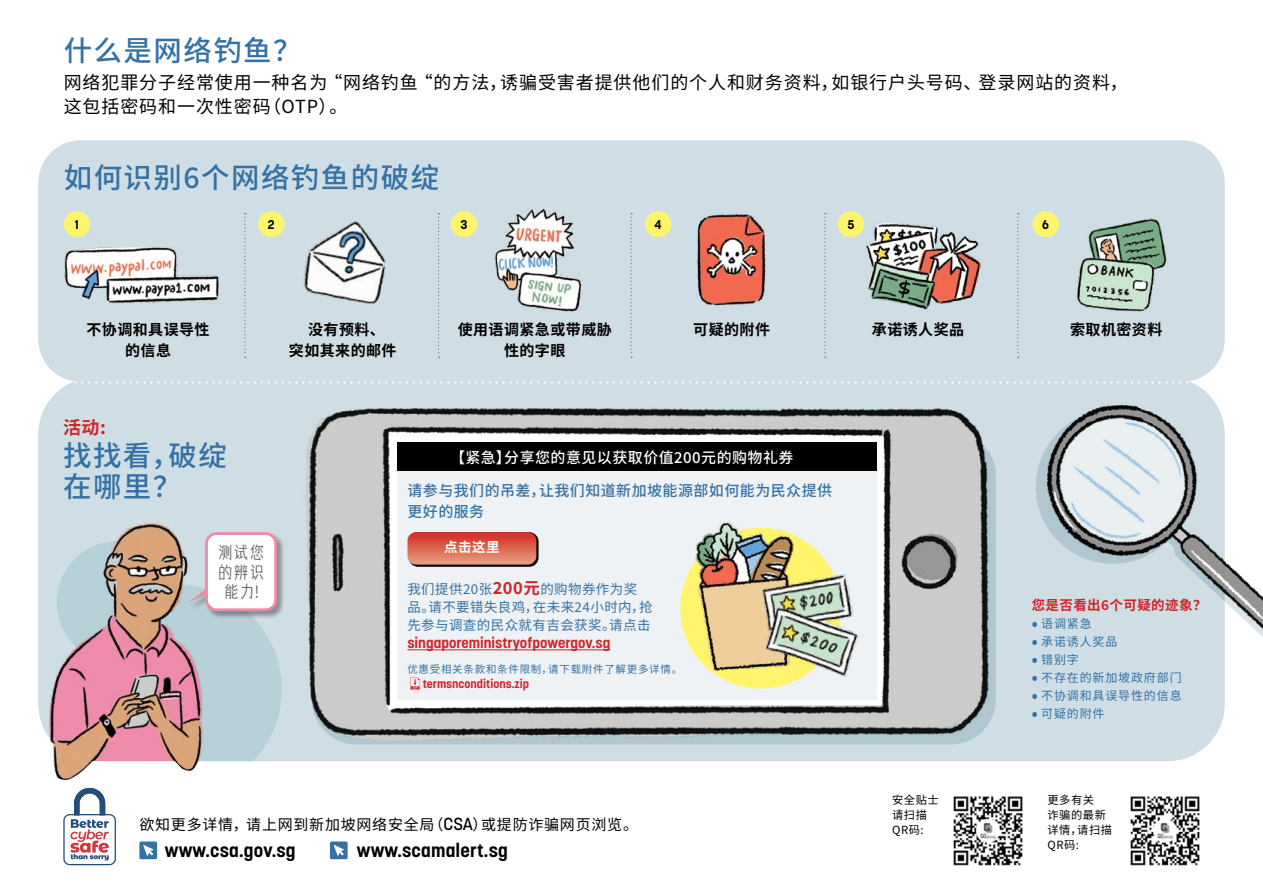
<style>
.page{position:relative;width:1263px;height:893px;background:#fff}
.page>*{position:absolute;margin:0;border:0;box-sizing:border-box;transform-origin:0 0}
.t1{font:500 28.5px/31.5px "Noto Sans SC";letter-spacing:.05em;color:#3471a5}
.t2{font:700 18.75px "Korolev";letter-spacing:.01em;color:#000}
.t3{font:18px/24px "Noto Sans SC";letter-spacing:.05em;color:#000}
.t4{font:700 18px "Noto Sans SC";color:#d2232a}
.t5{font:16.5px/19.5px "Hellofont ID Le Yuan Ti";letter-spacing:-.04em;color:#58595b;text-align:center}
.t6{font:700 15px/21px "Noto Sans SC";letter-spacing:.03em;color:#000;text-align:center}
.t7{font:15px "Noto Sans SC";letter-spacing:.05em;color:#000}
.t8{font:500 15px/21px "Noto Sans SC";letter-spacing:.03em;color:#3471a5}
.t9{font:500 15px "Noto Sans SC";letter-spacing:.03em;color:#fff}
.t10{font:700 14.7px "Korolev";color:#d2232a}
.t11{font:13.5px/18px "Noto Sans SC";letter-spacing:.03em;color:#3471a5}
.t12{font:700 13.5px "Noto Sans SC";letter-spacing:.03em;color:#d2232a}
.t13{font:700 13.5px "Noto Sans SC";color:#fff}
.t14{font:700 12.6px "Korolev";color:#000}
.t15{font:12px "Noto Sans SC";letter-spacing:.07em;color:#3471a5}
.t16{font:700 12px "Korolev";color:#d2232a}
.t17{font:11.25px/15px "Noto Sans SC";letter-spacing:.05em;color:#000}
.t18{font:10.5px "Noto Sans SC";letter-spacing:.07em;color:#3471a5}
.s1{font-weight:700;font-size:16.5px;color:#d2232a}
.s2{font-family:"Korolev";font-weight:500;font-size:17.25px}
.s3{font-family:"Korolev";font-weight:300}
</style>
<div class="page">
<div style="left:38px;top:377px;width:1187px;height:384px;background:#cfdee4;border-radius:57px"></div>
<img style="left:305px;top:407px;width:691px;height:338px">
<div style="left:38px;top:140px;width:1187px;height:242px;background:#cfdee4;border-radius:43px"></div>
<img style="left:1036px;top:392px;width:227px;height:256px">
<img style="left:38px;top:514px;width:180px;height:266px">
<svg style="left:68px;top:381px;width:1127px;height:3px"></svg>
<svg style="left:50px;top:535px;width:234px;height:226px;background:#c0a9ad"></svg>
<div style="left:206px;top:534px;width:70px;height:76px;background:#fff;border-radius:10px"></div>
<div style="left:205px;top:532px;width:72px;height:79px;border:3px solid #f089a8;border-radius:10px"></div>
<div style="left:398px;top:450px;width:479px;height:249px;background:#eef2f4"></div>
<svg style="left:409px;top:532px;width:129px;height:35px"></svg>
<svg style="left:407px;top:532px;width:129px;height:32px;background:#da6552"></svg>
<img style="left:680px;top:522px;width:134px;height:163px">
<img style="left:751px;top:561px;width:108px;height:128px">
<svg style="left:410px;top:678px;width:10px;height:12px"></svg>
<hr style="left:407px;top:649px;width:203px;height:1px;background:#d2232a">
<div style="left:398px;top:442px;width:479px;height:29px;background:#000"></div>
<svg style="left:1017px;top:213px;width:2px;height:145px"></svg>
<svg style="left:824px;top:213px;width:2px;height:145px"></svg>
<svg style="left:631px;top:213px;width:1px;height:145px"></svg>
<svg style="left:438px;top:213px;width:2px;height:145px"></svg>
<svg style="left:244px;top:213px;width:2px;height:145px"></svg>
<img style="left:64px;top:247px;width:156px;height:57px">
<img style="left:494px;top:207px;width:89px;height:105px">
<img style="left:849px;top:217px;width:133px;height:93px">
<img style="left:1045px;top:211px;width:122px;height:101px">
<img style="left:271px;top:211px;width:115px;height:93px">
<div style="left:64px;top:211px;width:26px;height:26px;background:#fff56d;border-radius:50%"></div>
<div style="left:258px;top:211px;width:26px;height:26px;background:#fff56d;border-radius:50%"></div>
<div style="left:451px;top:211px;width:26px;height:26px;background:#fff56d;border-radius:50%"></div>
<div style="left:645px;top:211px;width:26px;height:26px;background:#fff56d;border-radius:50%"></div>
<div style="left:838px;top:211px;width:26px;height:26px;background:#fff56d;border-radius:50%"></div>
<div style="left:1032px;top:211px;width:27px;height:26px;background:#fff56d;border-radius:50%"></div>
<img style="left:664px;top:212px;width:102px;height:94px">
<svg style="left:63px;top:788px;width:53px;height:77px"></svg>
<svg style="left:139px;top:841px;width:18px;height:18px"></svg>
<svg style="left:330px;top:841px;width:18px;height:18px"></svg>
<img style="left:953px;top:796px;width:70px;height:70px">
<img style="left:1130px;top:796px;width:70px;height:70px">
<h1 class="t1" style="left:64px;top:35px;width:239px">什么是网络钓鱼？</h1>
<p class="t3" style="left:64px;top:71px;width:1065px">网络犯罪分子经常使用一种名为 “网络钓鱼 “的方法，诱骗受害者提供他们的个人和财务资料，如银行户头号码、登录网站的资料，这包括密码和一次性密码（OTP）。</p>
<h1 class="t1" style="left:64px;top:163px;width:377px">如何识别6个网络钓鱼的破绽</h1>
<p class="t14" style="left:75px;top:217px;width:6px">1</p>
<p class="t14" style="left:268px;top:217px;width:8px">2</p>
<p class="t14" style="left:460px;top:217px;width:8px">3</p>
<p class="t14" style="left:655px;top:217px;width:9px">4</p>
<p class="t14" style="left:847px;top:217px;width:9px">5</p>
<p class="t14" style="left:1042px;top:217px;width:8px">6</p>
<p class="t6" style="left:308px;top:319px;width:78px">没有预料、</p>
<p class="t6" style="left:872px;top:319px;width:94px">承诺诱人奖品</p>
<p class="t6" style="left:1070px;top:319px;width:94px">索取机密资料</p>
<p class="t6" style="left:289px;top:340px;width:109px">突如其来的邮件</p>
<p class="t6" style="left:86px;top:319px;width:125px">不协调和具误导性的信息</p>
<p class="t6" style="left:458px;top:319px;width:156px">使用语调紧急或带威胁性的字眼</p>
<p class="t6" style="left:693px;top:319px;width:78px">可疑的附件</p>
<p class="t4" style="left:63px;top:418px;width:44px">活动:</p>
<h1 class="t1" style="left:63px;top:440px;width:165px">找找看，破绽在哪里？</h1>
<p class="t5" style="left:217px;top:542px;width:50px">测试您的辨识能力!</p>
<p class="t9" style="left:450px;top:449px;width:345px">【紧急】分享您的意见以获取价值200元的购物礼券</p>
<p class="t8" style="left:407px;top:481px;width:426px">请参与我们的吊差，让我们知道新加坡能源部如何能为民众提供更好的服务</p>
<p class="t13" style="left:444px;top:540px;width:57px">点击这里</p>
<p class="t11" style="left:407px;top:581px;width:247px">我们提供20张<span class="s1">200元</span>的购物券作为奖品。请不要错失良鸡，在未来24小时内，抢先参与调查的民众就有吉会获奖。请点击</p>
<p class="t10" style="left:407px;top:634px;width:204px">singaporeministryofpowergov.sg</p>
<p class="t18" style="left:407px;top:664px;width:277px">优惠受相关条款和条件限制，请下载附件了解更多详情。</p>
<p class="t16" style="left:423px;top:677px;width:108px">termsnconditions.zip</p>
<p class="t7" style="left:139px;top:816px;width:500px">欲知更多详情，请上网到新加坡网络安全局（<span class="s2">CSA</span>）或提防诈骗网页浏览。</p>
<p class="t2" style="left:165px;top:838px;width:132px">www.csa.gov.sg</p>
<p class="t2" style="left:357px;top:838px;width:153px">www.scamalert.sg</p>
<p class="t12" style="left:1032px;top:598px;width:176px">您是否看出6个可疑的迹象？</p>
<p class="t15" style="left:1032px;top:617px;width:62px"><span class="s3">•</span> 语调紧急</p>
<p class="t15" style="left:1032px;top:635px;width:87px"><span class="s3">•</span> 承诺诱人奖品</p>
<p class="t15" style="left:1032px;top:653px;width:49px"><span class="s3">•</span> 错别字</p>
<p class="t15" style="left:1032px;top:671px;width:151px"><span class="s3">•</span> 不存在的新加坡政府部门</p>
<p class="t15" style="left:1032px;top:689px;width:151px"><span class="s3">•</span> 不协调和具误导性的信息</p>
<p class="t15" style="left:1032px;top:707px;width:74px"><span class="s3">•</span> 可疑的附件</p>
<p class="t17" style="left:892px;top:792px;width:48px">安全贴士请扫描<br>QR码:</p>
<p class="t17" style="left:1047px;top:792px;width:66px">更多有关<br>诈骗的最新详情，请扫描<br>QR码:</p>
</div>
